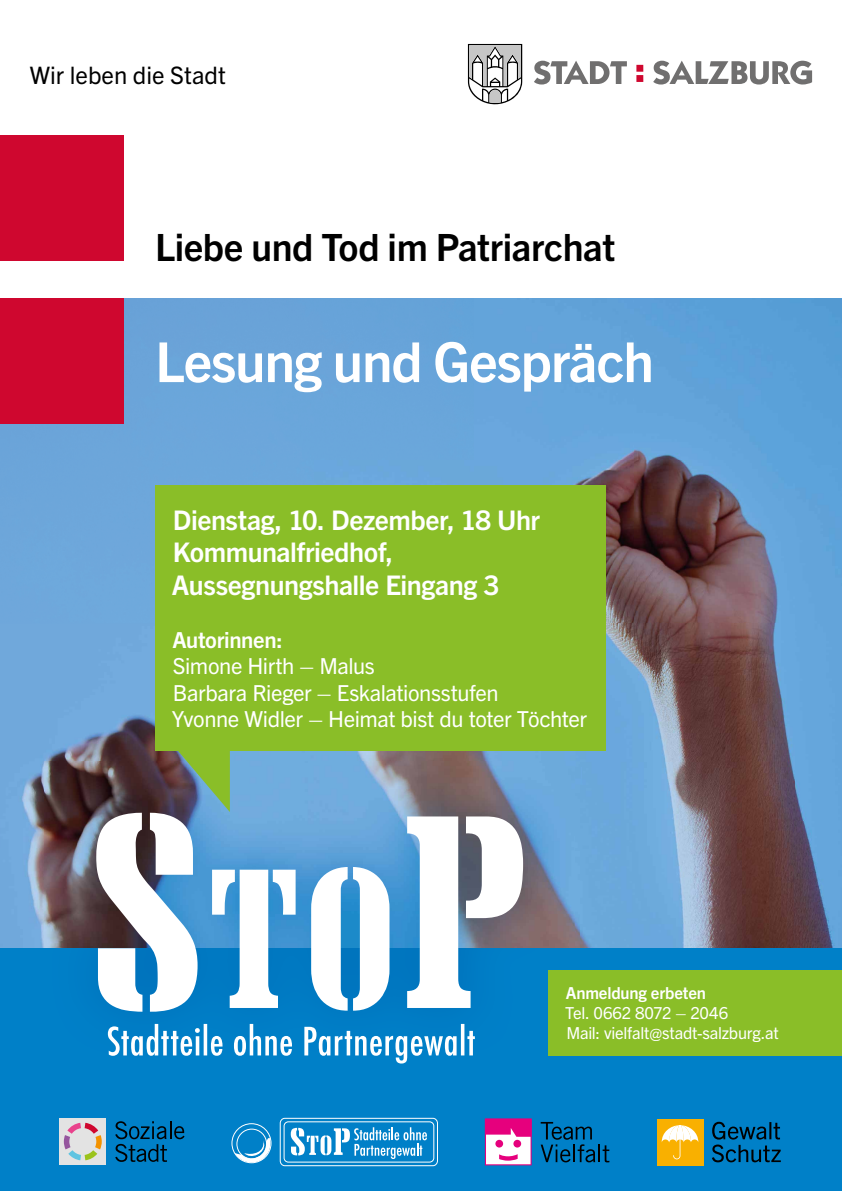
<style>
.page{position:relative;width:842px;height:1191px;background:#fff}
.page>*{position:absolute;margin:0;border:0;box-sizing:border-box;transform-origin:0 0}
.t1{font:700 55.2px "Trade Gothic Next LT Pro";letter-spacing:-.02em;color:#fff}
.t2{font:700 37.6px "Trade Gothic Next LT Pro";letter-spacing:-.01em;color:#000}
.t3{font:700 27.1px/32.5px "Trade Gothic Next LT Pro";letter-spacing:-.015em;color:#fff}
.t4{font:24.1px "Trade Gothic Next LT Pro";color:#000}
.t5{font:22.1px/26.5px "Trade Gothic Next LT Pro";letter-spacing:-.02em;color:#fff}
.t6{font:700 22.1px "Trade Gothic Next LT Pro";letter-spacing:-.015em;color:#fff}
.t7{font:16.6px/19.9px "Trade Gothic Next LT Pro";letter-spacing:-.015em;color:#fff}
.t8{font:700 16.6px "Trade Gothic Next LT Pro";letter-spacing:-.01em;color:#fff}
</style>
<div class="page">
<svg style="left:468px;top:44px;width:54px;height:60px"></svg>
<svg style="left:534px;top:61px;width:93px;height:24px"></svg>
<svg style="left:636px;top:65px;width:7px;height:17px"></svg>
<svg style="left:653px;top:61px;width:159px;height:24px"></svg>
<img style="left:0;top:298px;width:794px;height:325px">
<img style="left:794px;top:298px;width:48px;height:650px">
<img style="left:0;top:623px;width:155px;height:144px">
<img style="left:296px;top:750px;width:89px;height:11px">
<img style="left:385px;top:750px;width:196px;height:17px">
<img style="left:581px;top:623px;width:214px;height:325px">
<img style="left:0;top:767px;width:45px;height:181px">
<img style="left:575px;top:767px;width:6px;height:181px">
<div style="left:0;top:948px;width:842px;height:243px;background:#0080c8"></div>
<img style="left:45px;top:761px;width:530px;height:295px">
<svg style="left:311px;top:867px;width:78px;height:143px"></svg>
<svg style="left:407px;top:816px;width:116px;height:192px"></svg>
<svg style="left:108px;top:1024px;width:367px;height:39px"></svg>
<svg style="left:115px;top:1121px;width:70px;height:40px"></svg>
<div style="left:59px;top:1118px;width:47px;height:46px;background:#e3e3e3"></div>
<svg style="left:64px;top:1122px;width:38px;height:38px"></svg>
<svg style="left:291px;top:1127px;width:136px;height:32px"></svg>
<div style="left:280px;top:1118px;width:158px;height:47px;border:1px solid #fff;border-radius:5px"></div>
<div style="left:284px;top:1121px;width:150px;height:41px;border:1px solid #fff;border-radius:4px"></div>
<svg style="left:232px;top:1123px;width:39px;height:40px"></svg>
<div style="left:548px;top:969px;width:294px;height:86px;background:#8abe28"></div>
<div style="left:155px;top:485px;width:451px;height:265px;background:#8abe28"></div>
<svg style="left:96px;top:746px;width:200px;height:266px"></svg>
<svg style="left:541px;top:1122px;width:68px;height:40px"></svg>
<svg style="left:485px;top:1118px;width:47px;height:47px;background:#ef84c0"></svg>
<div style="left:0;top:298px;width:124px;height:125px;background:#cf072f"></div>
<div style="left:0;top:136px;width:124px;height:125px;background:#cf072f"></div>
<div style="left:657px;top:1118px;width:46px;height:47px;background:#f9b000"></div>
<svg style="left:662px;top:1125px;width:36px;height:34px"></svg>
<svg style="left:712px;top:1121px;width:69px;height:41px"></svg>
<p class="t4" style="left:30px;top:58px;width:198px">Wir leben die Stadt</p>
<h2 class="t2" style="left:155px;top:221px;width:462px">Liebe und Tod im Patriarchat</h2>
<h1 class="t1" style="left:155px;top:323px;width:500px">Lesung und Gespräch</h1>
<p class="t3" style="left:172px;top:502px;width:370px">Dienstag, 10. Dezember, 18 Uhr<br>Kommunalfriedhof,<br>Aussegnungshalle Eingang 3</p>
<p class="t6" style="left:172px;top:624px;width:112px">Autorinnen:</p>
<p class="t5" style="left:172px;top:651px;width:417px">Simone Hirth – Malus<br>Barbara Rieger – Eskalationsstufen<br>Yvonne Widler – Heimat bist du toter Töchter</p>
<p class="t8" style="left:566px;top:981px;width:142px">Anmeldung erbeten</p>
<p class="t7" style="left:565px;top:1002px;width:215px">Tel. 0662 8072 – 2046<br>Mail: vielfalt@stadt-salzburg.at</p>
</div>
